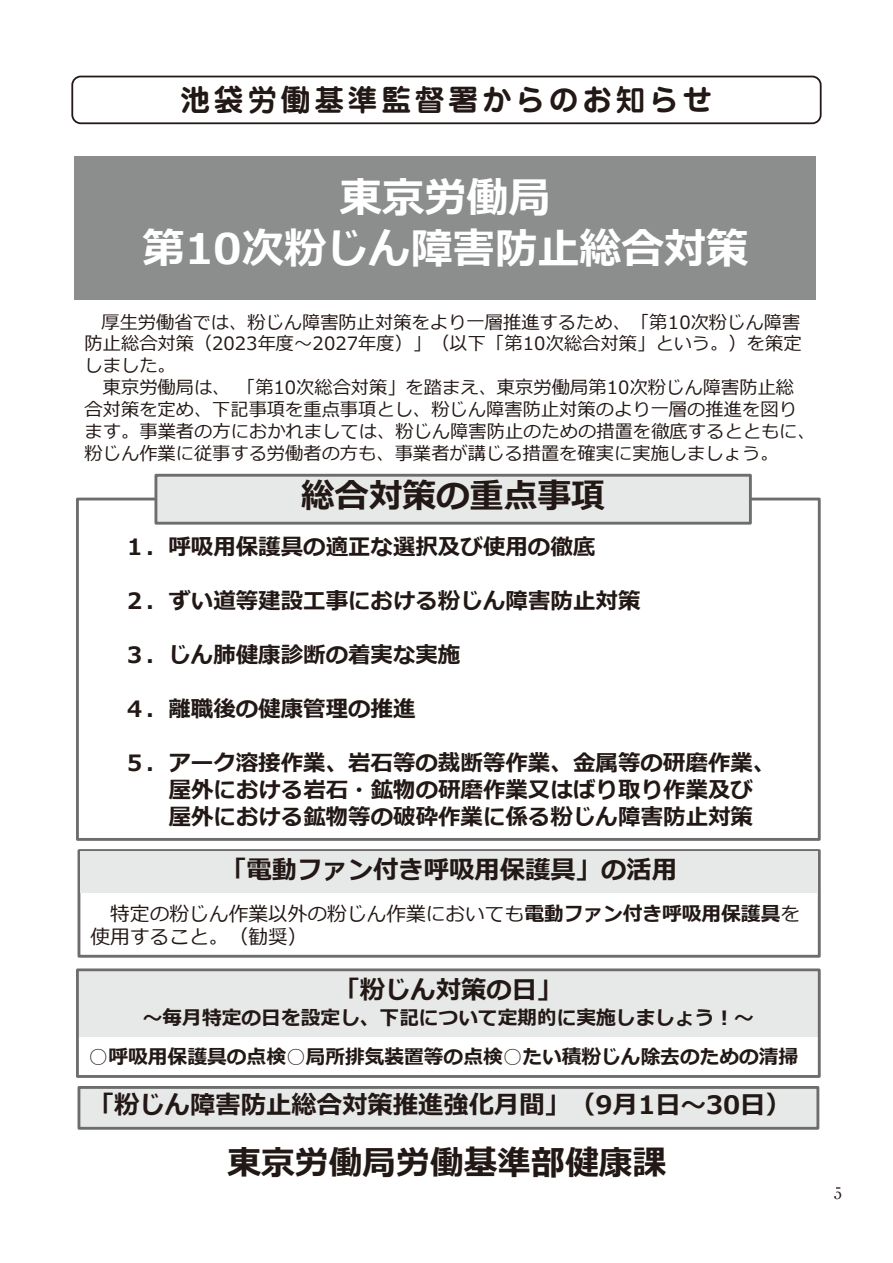
<style>
.page{position:relative;width:893px;height:1263px;background:#fff}
.page>*{position:absolute;margin:0;border:0;box-sizing:border-box;transform-origin:0 0}
.t1{font:700 42.15px/50.7px "Meiryo";color:#fff;text-align:center}
.t2{font:700 33.75px "Meiryo";color:#221815}
.t3{font:700 29.7px "Jun 501 Pro";letter-spacing:.125em;color:#221815}
.t4{font:700 25.35px "Meiryo";color:#221815}
.t5{font:700 22.5px/27px "Meiryo";color:#221815}
.t6{font:700 19.8px "Meiryo";color:#221815}
.t7{font:19.8px/22.8px "Meiryo";color:#221815}
.t8{font:18.3px/21.9px "Meiryo";color:#221815;text-align:justify}
.t9{font:15.9px "Ryumin Pro";color:#221815}
.s1{font-weight:700}
</style>
<div class="page">
<div style="left:71px;top:76px;width:751px;height:48px;border:2px solid #221815;border-radius:9px"></div>
<div style="left:74px;top:156px;width:742px;height:144px;background:#8c8d8d"></div>
<div style="left:76px;top:498px;width:745px;height:343px;border:3px solid #6e6d6d"></div>
<div style="left:156px;top:475px;width:594px;height:48px;background:#e7e8e8"></div>
<div style="left:154px;top:474px;width:598px;height:51px;border:3px solid #6e6d6d"></div>
<div style="left:79px;top:1087px;width:739px;height:41px;background:#e7e8e8"></div>
<div style="left:78px;top:1086px;width:741px;height:44px;border:3px solid #6e6d6d"></div>
<div style="left:79px;top:972px;width:739px;height:65px;background:#e7e8e8"></div>
<div style="left:76px;top:968px;width:745px;height:110px;border:3px solid #6e6d6d"></div>
<div style="left:78px;top:849px;width:743px;height:109px;border:3px solid #6e6d6d"></div>
<div style="left:80px;top:852px;width:738px;height:41px;background:#e7e8e8"></div>
<h3 class="t3" style="left:180px;top:77px;width:534px">池袋労働基準監督署からのお知らせ</h3>
<h1 class="t1" style="left:143px;top:174px;width:607px">東京労働局<br>第10次粉じん障害防止総合対策</h1>
<p class="t8" style="left:85px;top:312px;width:718px;text-indent:17px">厚生労働省では、粉じん障害防止対策をより一層推進するため、「第10次粉じん障害防止総合対策（2023年度～2027年度）」（以下「第10次総合対策」という。）を策定しました。</p>
<p class="t8" style="left:85px;top:377px;width:733px;text-align:left;text-indent:18px">東京労働局は、「第10次総合対策」を踏まえ、東京労働局第10次粉じん障害防止総合対策を定め、下記事項を重点事項とし、粉じん障害防止対策のより一層の推進を図ります。事業者の方におかれましては、粉じん障害防止のための措置を徹底するとともに、粉じん作業に従事する労働者の方も、事業者が講じる措置を確実に実施しましょう。</p>
<h2 class="t2" style="left:301px;top:471px;width:305px">総合対策の重点事項</h2>
<p class="t5" style="left:124px;top:535px;width:473px">１．呼吸用保護具の適正な選択及び使用の徹底</p>
<p class="t5" style="left:124px;top:589px;width:518px">２．ずい道等建設工事における粉じん障害防止対策</p>
<p class="t5" style="left:124px;top:643px;width:338px">３．じん肺健康診断の着実な実施</p>
<p class="t5" style="left:124px;top:697px;width:293px">４．離職後の健康管理の推進</p>
<p class="t5" style="left:169px;top:751px;width:608px;text-indent:-45px">５．アーク溶接作業、岩石等の裁断等作業、金属等の研磨作業、屋外における岩石・鉱物の研磨作業又はばり取り作業及び屋外における鉱物等の破砕作業に係る粉じん障害防止対策</p>
<h3 class="t4" style="left:221px;top:851px;width:457px">「電動ファン付き呼吸用保護具」の活用</h3>
<p class="t7" style="left:90px;top:903px;width:711px;text-indent:20px">特定の粉じん作業以外の粉じん作業においても<span class="s1">電動ファン付き呼吸用保護具</span>を使用すること。（勧奨）</p>
<h3 class="t4" style="left:334px;top:972px;width:229px">「粉じん対策の日」</h3>
<p class="t6" style="left:143px;top:1003px;width:613px">～毎月特定の日を設定し、下記について定期的に実施しましょう︕～</p>
<p class="t6" style="left:89px;top:1042px;width:711px">○呼吸用保護具の点検○局所排気装置等の点検○たい積粉じん除去のための清掃</p>
<h3 class="t4" style="left:89px;top:1087px;width:703px">「粉じん障害防止総合対策推進強化月間」（9月1日～30日）</h3>
<h2 class="t2" style="left:227px;top:1139px;width:440px">東京労働局労働基準部健康課</h2>
<p class="t9" style="left:834px;top:1180px;width:9px">5</p>
</div>
